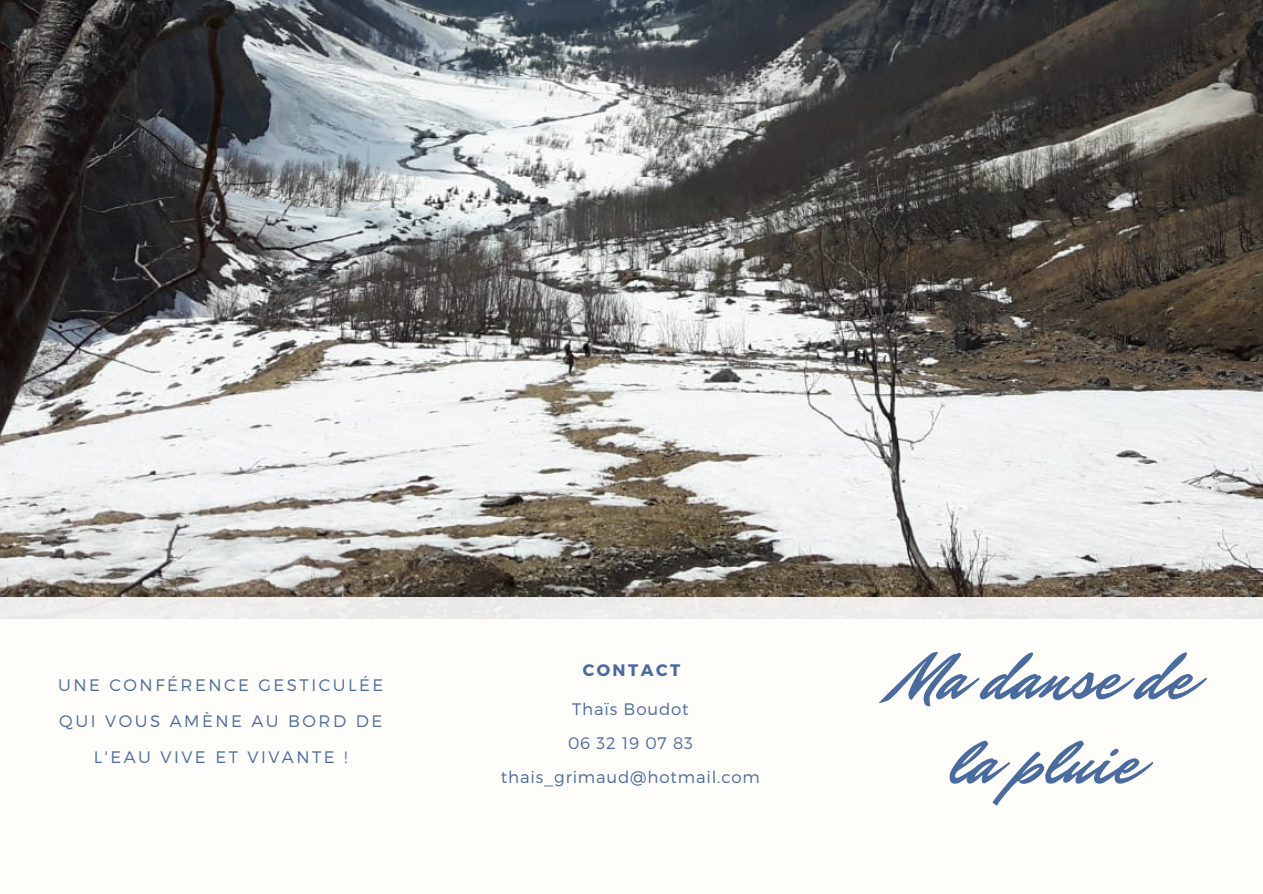
<style>
.page{position:relative;width:1263px;height:894px;background:#fff}
.page>*{position:absolute;margin:0;border:0;box-sizing:border-box;transform-origin:0 0}
.t1{font:68.1px/84.3px "Mr Dafoe";color:#496b9d;text-align:center}
.t2{font:300 16.65px/36.2px "Montserrat";letter-spacing:.15em;color:#496b9d;text-align:center}
.t3{font:300 16.65px/33.9px "Montserrat";letter-spacing:.05em;color:#496b9d;text-align:center}
.t4{font:700 16.65px "Montserrat";letter-spacing:.15em;color:#496b9d}
</style>
<div class="page">
<img style="left:0;top:0;width:1263px;height:597px">
<p class="t2" style="left:58px;top:666px;width:327px">UNE CONFÉRENCE GESTICULÉE<br>QUI VOUS AMÈNE AU BORD DE<br>L'EAU VIVE ET VIVANTE !</p>
<p class="t4" style="left:583px;top:659px;width:99px">CONTACT</p>
<p class="t3" style="left:501px;top:692px;width:260px">Thaïs Boudot<br>06 32 19 07 83 thais_grimaud@hotmail.com</p>
<h1 class="t1" style="left:893px;top:636px;width:300px">Ma danse de la pluie</h1>
</div>
